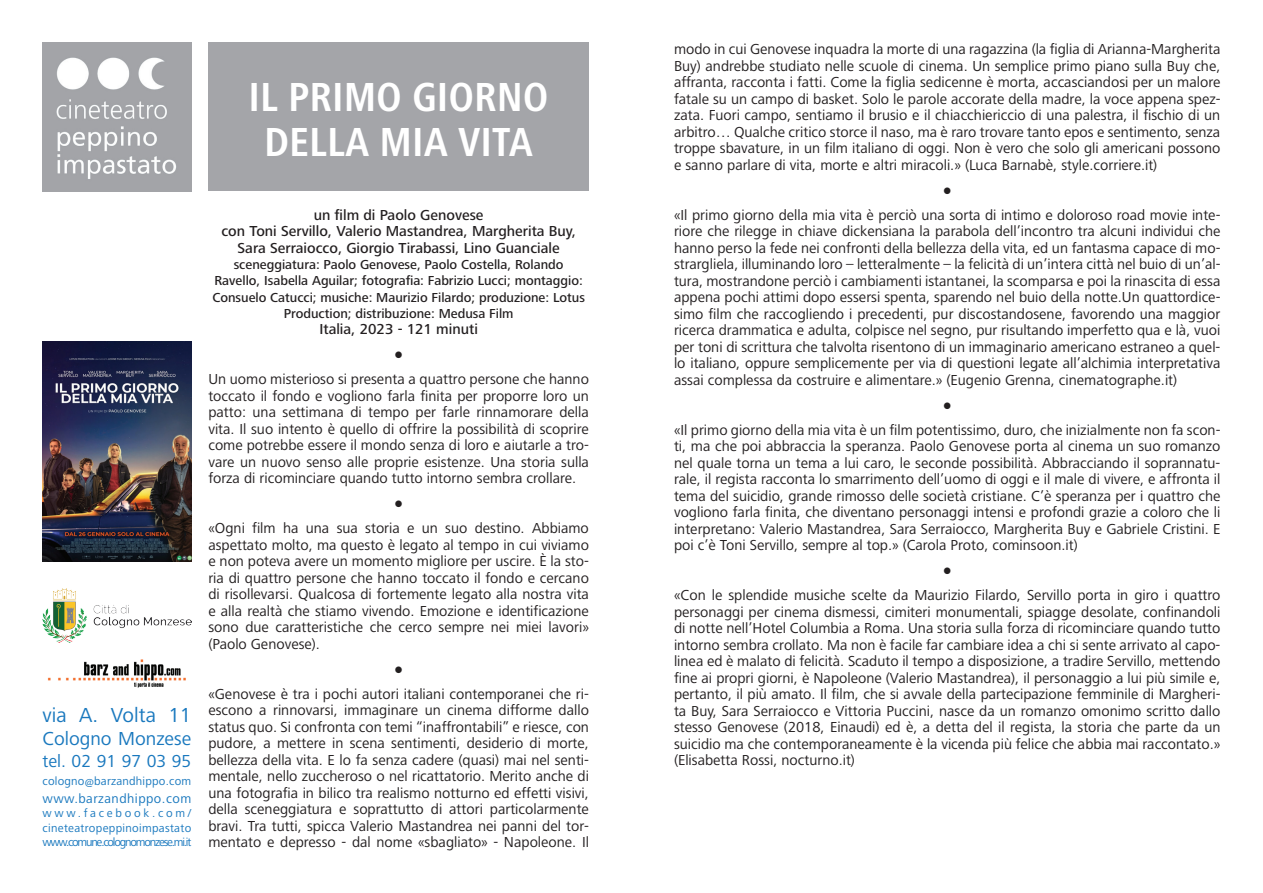
<style>
.page{position:relative;width:1263px;height:893px;background:#fff}
.page>*{position:absolute;margin:0;border:0;box-sizing:border-box;transform-origin:0 0}
.t1{font:700 condensed 42px/45px "Frutiger Next LT";color:#fff;text-align:center}
.t2{font:21px "Frutiger Next LT";color:#1978be}
.t3{font:19.5px "Frutiger Next LT";color:#1978be}
.t4{font:18px "Frutiger Next LT";color:#1978be}
.t5{font:15px/16.5px "Frutiger Next LT";color:#231f20;text-align:justify}
.t6{font:500 15px/16.5px "Frutiger Next LT";color:#231f20;text-align:center}
.t7{font:15px "Trebuchet MS";color:#231f20}
.t8{font:500 13.5px/16.2px "Frutiger Next LT";color:#231f20;text-align:center}
.t9{font:13.5px "Frutiger Next LT";letter-spacing:.035em;color:#1978be}
.t10{font:12px/14.4px "Frutiger Next LT";letter-spacing:.015em;color:#1978be;text-align:justify}
</style>
<div class="page">
<div style="left:208px;top:43px;width:381px;height:148px;background:#a4a5a9"></div>
<img style="left:43px;top:341px;width:148px;height:220px">
<img style="left:47px;top:659px;width:139px;height:29px">
<img style="left:43px;top:589px;width:148px;height:53px">
<img style="left:43px;top:43px;width:148px;height:148px">
<h1 class="t1" style="left:249px;top:74px;width:302px">IL PRIMO GIORNO<br>DELLA MIA VITA</h1>
<h2 class="t2" style="left:43px;top:703px;width:150px">via A. Volta 11</h2>
<h3 class="t3" style="left:43px;top:728px;width:150px">Cologno Monzese</h3>
<p class="t4" style="left:43px;top:751px;width:150px">tel. 02 91 97 03 95</p>
<p class="t10" style="left:43px;top:774px;width:150px">cologno@barzandhippo.com</p>
<p class="t9" style="left:43px;top:791px;width:150px">www.barzandhippo.com</p>
<p class="t10" style="left:43px;top:806px;width:150px">www.facebook.com/ cineteatropeppinoimpastato www.comune.colognomonzese.mi.it</p>
<p class="t6" style="left:221px;top:207px;width:356px">un film di Paolo Genovese<br>con Toni Servillo, Valerio Mastandrea, Margherita Buy,<br>Sara Serraiocco, Giorgio Tirabassi, Lino Guanciale</p>
<p class="t8" style="left:212px;top:257px;width:374px">sceneggiatura: Paolo Genovese, Paolo Costella, Rolando Ravello, Isabella Aguilar; fotografia: Fabrizio Lucci; montaggio:<br>Consuelo Catucci; musiche: Maurizio Filardo; produzione: Lotus Production; distribuzione: Medusa Film</p>
<p class="t6" style="left:319px;top:321px;width:160px">Italia, 2023 - 121 minuti</p>
<p class="t7" style="left:394px;top:344px;width:11px">●</p>
<p class="t5" style="left:208px;top:371px;width:382px">Un uomo misterioso si presenta a quattro persone che hanno toccato il fondo e vogliono farla finita per proporre loro un patto: una settimana di tempo per farle rinnamorare della vita. Il suo intento è quello di offrire la possibilità di scoprire come potrebbe essere il mondo senza di loro e aiutarle a tro&shy;vare un nuovo senso alle proprie esistenze. Una storia sulla forza di ricominciare quando tutto intorno sembra crollare.</p>
<p class="t7" style="left:394px;top:493px;width:11px">●</p>
<p class="t5" style="left:208px;top:520px;width:382px">«Ogni film ha una sua storia e un suo destino. Abbiamo aspettato molto, ma questo è legato al tempo in cui viviamo e non poteva avere un momento migliore per uscire. È la sto&shy;ria di quattro persone che hanno toccato il fondo e cercano di risollevarsi. Qualcosa di fortemente legato alla nostra vita e alla realtà che stiamo vivendo. Emozione e identificazione sono due caratteristiche che cerco sempre nei miei lavori» (Paolo Genovese).</p>
<p class="t7" style="left:394px;top:659px;width:11px">●</p>
<p class="t5" style="left:208px;top:686px;width:382px">«Genovese è tra i pochi autori italiani contemporanei che ri&shy;escono a rinnovarsi, immaginare un cinema difforme dallo status quo. Si confronta con temi “inaffrontabili” e riesce, con pudore, a mettere in scena sentimenti, desiderio di morte, bellezza della vita. E lo fa senza cadere (quasi) mai nel senti&shy;mentale, nello zuccheroso o nel ricattatorio. Merito anche di una fotografia in bilico tra realismo notturno ed effetti visivi, della sceneggiatura e soprattutto di attori particolarmente bravi. Tra tutti, spicca Valerio Mastandrea nei panni del tor&shy;mentato e depresso - dal nome «sbagliato» - Napoleone. Il</p>
<p class="t5" style="left:674px;top:41px;width:548px">modo in cui Genovese inquadra la morte di una ragazzina (la figlia di Arianna-Margherita Buy) andrebbe studiato nelle scuole di cinema. Un semplice primo piano sulla Buy che, affranta, racconta i fatti. Come la figlia sedicenne è morta, accasciandosi per un malore fatale su un campo di basket. Solo le parole accorate della madre, la voce appena spez&shy;zata. Fuori campo, sentiamo il brusio e il chiacchiericcio di una palestra, il fischio di un arbitro… Qualche critico storce il naso, ma è raro trovare tanto epos e sentimento, senza troppe sbavature, in un film italiano di oggi. Non è vero che solo gli americani possono e sanno parlare di vita, morte e altri miracoli.» (Luca Barnabè, style.corriere.it)</p>
<p class="t7" style="left:943px;top:180px;width:11px">●</p>
<p class="t5" style="left:674px;top:206px;width:548px">«Il primo giorno della mia vita è perciò una sorta di intimo e doloroso road movie inte&shy;riore che rilegge in chiave dickensiana la parabola dell’incontro tra alcuni individui che hanno perso la fede nei confronti della bellezza della vita, ed un fantasma capace di mo&shy;strargliela, illuminando loro – letteralmente – la felicità di un’intera città nel buio di un’al&shy;tura, mostrandone perciò i cambiamenti istantanei, la scomparsa e poi la rinascita di essa appena pochi attimi dopo essersi spenta, sparendo nel buio della notte.Un quattordice&shy;simo film che raccogliendo i precedenti, pur discostandosene, favorendo una maggior ricerca drammatica e adulta, colpisce nel segno, pur risultando imperfetto qua e là, vuoi per toni di scrittura che talvolta risentono di un immaginario americano estraneo a quel&shy;lo italiano, oppure semplicemente per via di questioni legate all’alchimia interpretativa assai complessa da costruire e alimentare.» (Eugenio Grenna, cinematographe.it)</p>
<p class="t7" style="left:943px;top:395px;width:11px">●</p>
<p class="t5" style="left:674px;top:421px;width:548px">«Il primo giorno della mia vita è un film potentissimo, duro, che inizialmente non fa scon&shy;ti, ma che poi abbraccia la speranza. Paolo Genovese porta al cinema un suo romanzo nel quale torna un tema a lui caro, le seconde possibilità. Abbracciando il soprannatu&shy;rale, il regista racconta lo smarrimento dell’uomo di oggi e il male di vivere, e affronta il tema del suicidio, grande rimosso delle società cristiane. C’è speranza per i quattro che vogliono farla finita, che diventano personaggi intensi e profondi grazie a coloro che li interpretano: Valerio Mastandrea, Sara Serraiocco, Margherita Buy e Gabriele Cristini. E poi c’è Toni Servillo, sempre al top.» (Carola Proto, cominsoon.it)</p>
<p class="t7" style="left:943px;top:560px;width:11px">●</p>
<p class="t5" style="left:674px;top:587px;width:548px">«Con le splendide musiche scelte da Maurizio Filardo, Servillo porta in giro i quattro personaggi per cinema dismessi, cimiteri monumentali, spiagge desolate, confinandoli di notte nell’Hotel Columbia a Roma. Una storia sulla forza di ricominciare quando tutto intorno sembra crollato. Ma non è facile far cambiare idea a chi si sente arrivato al capo&shy;linea ed è malato di felicità. Scaduto il tempo a disposizione, a tradire Servillo, mettendo fine ai propri giorni, è Napoleone (Valerio Mastandrea), il personaggio a lui più simile e, pertanto, il più amato. Il film, che si avvale della partecipazione femminile di Margheri&shy;ta Buy, Sara Serraiocco e Vittoria Puccini, nasce da un romanzo omonimo scritto dallo stesso Genovese (2018, Einaudi) ed è, a detta del il regista, la storia che parte da un suicidio ma che contemporaneamente è la vicenda più felice che abbia mai raccontato.» (Elisabetta Rossi, nocturno.it)</p>
</div>
